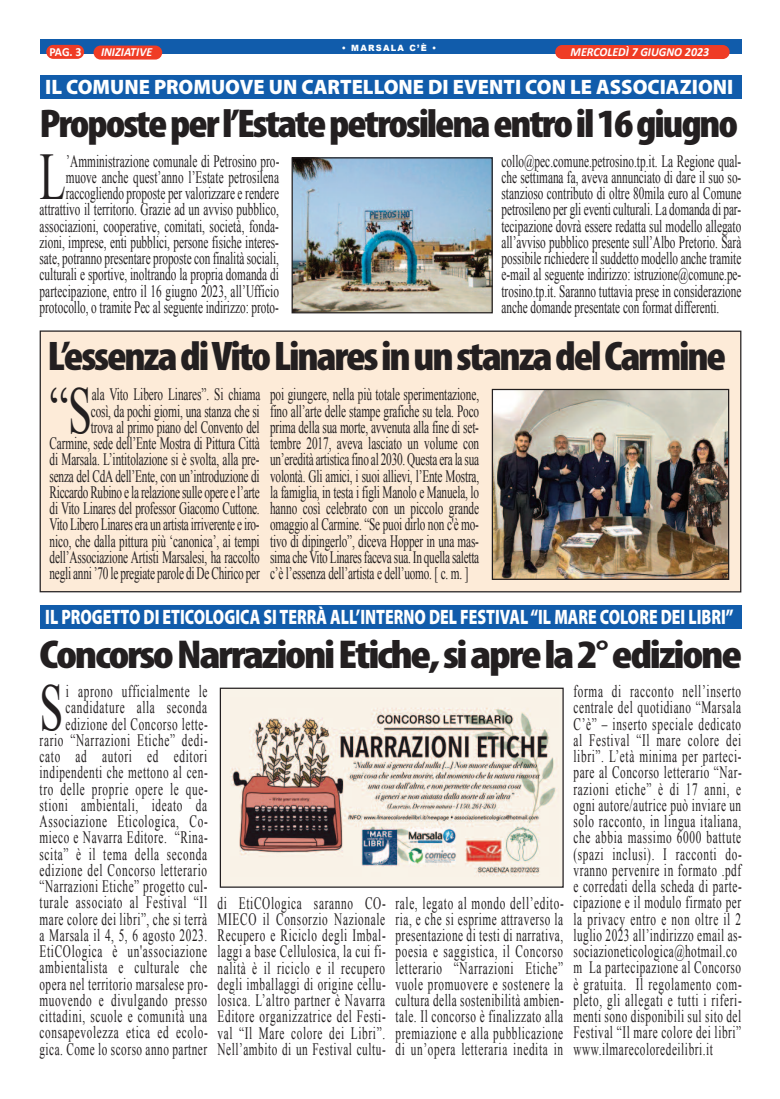
<style>
.page{position:relative;width:780px;height:1099px;background:#fff}
.page>*{position:absolute;margin:0;border:0;box-sizing:border-box;transform-origin:0 0}
.t1{font:66.5px "Times New Roman";color:#231f20;scale:.65 1}
.t2{font:900 condensed 41.5px "Myriad Pro";letter-spacing:-.05em;color:#231f20;scale:1.07 1}
.t3{font:900 condensed 40.5px "Myriad Pro";letter-spacing:-.05em;color:#231f20;scale:1.15 1}
.t4{font:900 condensed 40.25px "Myriad Pro";letter-spacing:-.05em;color:#231f20;scale:1.08 1}
.t5{font:900 20.88px "Myriad Pro";color:#fff;scale:.75 1}
.t6{font:900 20.88px "Myriad Pro";color:#fff}
.t7{font:17.38px/16.2px "Times New Roman";letter-spacing:.045em;color:#231f20;text-align:justify;scale:.65 1}
.t8{font:17.38px/16.2px "Times New Roman";letter-spacing:-.015em;color:#231f20;text-align:right;scale:.65 1}
.t9{font:17.38px/16.2px "Times New Roman";color:#231f20;text-align:right;scale:.65 1}
.t10{font:italic 700 12.38px "Calibri";color:#fff;scale:.96 1}
.t11{font:700 12.38px "Calibri";color:#fff;scale:.96 1}
.t12{font:900 8.62px "Arial";letter-spacing:.15em;color:#fff;scale:.96 1}
</style>
<div class="page">
<div style="left:40px;top:331px;width:700px;height:261px;background:#fdebd8"></div>
<div style="left:40px;top:330px;width:701px;height:262px;border:1px solid #231f20"></div>
<div style="left:40px;top:40px;width:701px;height:14px;background:#115cab"></div>
<div style="left:46px;top:45px;width:38px;height:14px;background:#ef3c25;border-radius:7px"></div>
<div style="left:555px;top:45px;width:174px;height:14px;background:#ef3c25;border-radius:7px"></div>
<div style="left:94px;top:46px;width:68px;height:14px;background:#ef3c25;border-radius:7px"></div>
<div style="left:40px;top:75px;width:701px;height:24px;background:#115cab"></div>
<div style="left:40px;top:605px;width:701px;height:23px;background:#115cab"></div>
<img style="left:222px;top:689px;width:339px;height:196px">
<div style="left:220px;top:687px;width:343px;height:200px;border:1px solid #231f20"></div>
<img style="left:493px;top:391px;width:234px;height:187px">
<div style="left:491px;top:389px;width:238px;height:191px;border:1px solid #231f20"></div>
<img style="left:293px;top:159px;width:198px;height:152px">
<div style="left:291px;top:157px;width:202px;height:156px;border:1px solid #231f20"></div>
<p class="t12" style="left:342px;top:41px;width:100px">• MARSALA C’È •</p>
<p class="t11" style="left:49px;top:47px;width:35px">PAG. 3</p>
<p class="t10" style="left:101px;top:47px;width:55px">INIZIATIVE</p>
<p class="t10" style="left:570px;top:46px;width:146px">MERCOLEDÌ 7 GIUGNO 2023</p>
<p class="t6" style="left:45px;top:79px;width:689px">IL COMUNE PROMUOVE UN CARTELLONE DI EVENTI CON LE ASSOCIAZIONI</p>
<h3 class="t4" style="left:40px;top:109px;width:648px">Proposteperl’Estatepetrosilenaentroil16giugno</h3>
<p class="t9" style="left:40px;top:153px;width:370px">’Amministrazione comunale di Petrosino pro&shy;muove anche quest’anno l’Estate petrosilena raccogliendo proposte per valorizzare e rendere attrattivo il territorio. Grazie ad un avviso pubblico, associazioni, cooperative, comitati, società, fonda&shy;zioni, imprese, enti pubblici, persone fisiche interes&shy;sate, potranno presentare proposte con finalità sociali, culturali e sportive, inoltrando la propria domanda di partecipazione, entro il 16 giugno 2023, all’Ufficio protocollo, o tramite Pec al seguente indirizzo: proto-</p>
<p class="t7" style="left:501px;top:153px;width:370px">collo@pec.comune.petrosino.tp.it. La Regione qual&shy;che settimana fa, aveva annunciato di dare il suo so&shy;stanzioso contributo di oltre 80mila euro al Comune petrosileno per gli eventi culturali. La domanda di par&shy;tecipazione dovrà essere redatta sul modello allegato all’avviso pubblico presente sull’Albo Pretorio. Sarà possibile richiedere il suddetto modello anche tramite e-mail al seguente indirizzo: istruzione@comune.pe&shy;trosino.tp.it. Saranno tuttavia prese in considerazione anche domande presentate con format differenti.</p>
<h1 class="t1" style="left:40px;top:140px;width:42px">L</h1>
<h2 class="t2" style="left:47px;top:341px;width:635px">L’essenzadiVitoLinaresinunstanzadelCarmine</h2>
<h1 class="t1" style="left:50px;top:373px;width:67px">“S</h1>
<p class="t8" style="left:50px;top:386px;width:326px">ala Vito Libero Linares”. Si chiama<br>così, da pochi giorni, una stanza che si<br>trova al primo piano del Convento del Carmine, sede dell’Ente Mostra di Pittura Città di Marsala. L’intitolazione si è svolta, alla pre&shy;senza del CdA dell’Ente, con un’introduzione di Riccardo Rubino e la relazione sulle opere e l’arte di Vito Linares del professor Giacomo Cuttone.<br>Vito Libero Linares era un artista irriverente e iro&shy;nico, che dalla pittura più ‘canonica’, ai tempi dell’Associazione Artisti Marsalesi, ha raccolto negli anni ’70 le pregiate parole di De Chirico per</p>
<p class="t7" style="left:270px;top:386px;width:323px">poi giungere, nella più totale sperimentazione, fino all’arte delle stampe grafiche su tela. Poco prima della sua morte, avvenuta alla fine di set&shy;tembre 2017, aveva lasciato un volume con un’eredità artistica fino al 2030. Questa era la sua volontà. Gli amici, i suoi allievi, l’Ente Mostra, la famiglia, in testa i figli Manolo e Manuela, lo hanno così celebrato con un piccolo grande omaggio al Carmine. “Se puoi dirlo non c'è mo&shy;tivo di dipingerlo”, diceva Hopper in una mas&shy;sima che Vito Linares faceva sua. In quella saletta c’è l’essenza dell’artista e dell’uomo. [ c. m. ]</p>
<p class="t5" style="left:45px;top:609px;width:919px">IL PROGETTO DI ETICOLOGICA SI TERRÀ ALL’INTERNO DEL FESTIVAL“IL MARE COLORE DEI LIBRI”</p>
<h3 class="t3" style="left:40px;top:639px;width:612px">ConcorsoNarrazioniEtiche,siaprela2°edizione</h3>
<h1 class="t1" style="left:40px;top:670px;width:38px">S</h1>
<p class="t7" style="left:39px;top:683px;width:260px;text-align:right">i aprono ufficialmente le candidature alla seconda edizione del Concorso lette&shy;rario “Narrazioni Etiche” dedi&shy;cato ad autori ed editori indipendenti che mettono al cen&shy;tro delle proprie opere le que&shy;stioni ambientali, ideato da<br>Associazione Eticologica, Co&shy;mieco e Navarra Editore. “Rina&shy;scita” è il tema della seconda edizione del Concorso letterario “Narrazioni Etiche” progetto cul&shy;turale associato al Festival “Il mare colore dei libri”, che si terrà a Marsala il 4, 5, 6 agosto 2023.<br>EtiCOlogica è un'associazione ambientalista e culturale che opera nel territorio marsalese pro&shy;muovendo e divulgando presso cittadini, scuole e comunità una consapevolezza etica ed ecolo&shy;gica. Come lo scorso anno partner</p>
<p class="t7" style="left:217px;top:894px;width:260px">di EtiCOlogica saranno CO-MIECO il Consorzio Nazionale Recupero e Riciclo degli Imbal&shy;laggi a base Cellulosica, la cui fi&shy;nalità è il riciclo e il recupero degli imballaggi di origine cellu&shy;losica. L’altro partner è Navarra Editore organizzatrice del Festi&shy;val “Il Mare colore dei Libri”.<br>Nell’ambito di un Festival cultu-</p>
<p class="t7" style="left:395px;top:894px;width:260px">rale, legato al mondo dell’edito&shy;ria, e che si esprime attraverso la presentazione di testi di narrativa, poesia e saggistica, il Concorso letterario “Narrazioni Etiche” vuole promuovere e sostenere la cultura della sostenibilità ambien&shy;tale. Il concorso è finalizzato alla premiazione e alla pubblicazione di un’opera letteraria inedita in</p>
<p class="t7" style="left:573px;top:683px;width:260px;text-align:left">forma di racconto nell’inserto centrale del quotidiano “Marsala C’è” – inserto speciale dedicato al Festival “Il mare colore dei libri”. L’età minima per parteci&shy;pare al Concorso letterario “Nar&shy;razioni etiche” è di 17 anni, e ogni autore/autrice può inviare un solo racconto, in lingua italiana, che abbia massimo 6000 battute (spazi inclusi). I racconti do&shy;vranno pervenire in formato .pdf e corredati della scheda di parte&shy;cipazione e il modulo firmato per la privacy entro e non oltre il 2 luglio 2023 all’indirizzo email as&shy;sociazioneticologica@hotmail.co m La partecipazione al Concorso è gratuita. Il regolamento com&shy;pleto, gli allegati e tutti i riferi&shy;menti sono disponibili sul sito del Festival “Il mare colore dei libri” www.ilmarecoloredeilibri.it</p>
</div>
